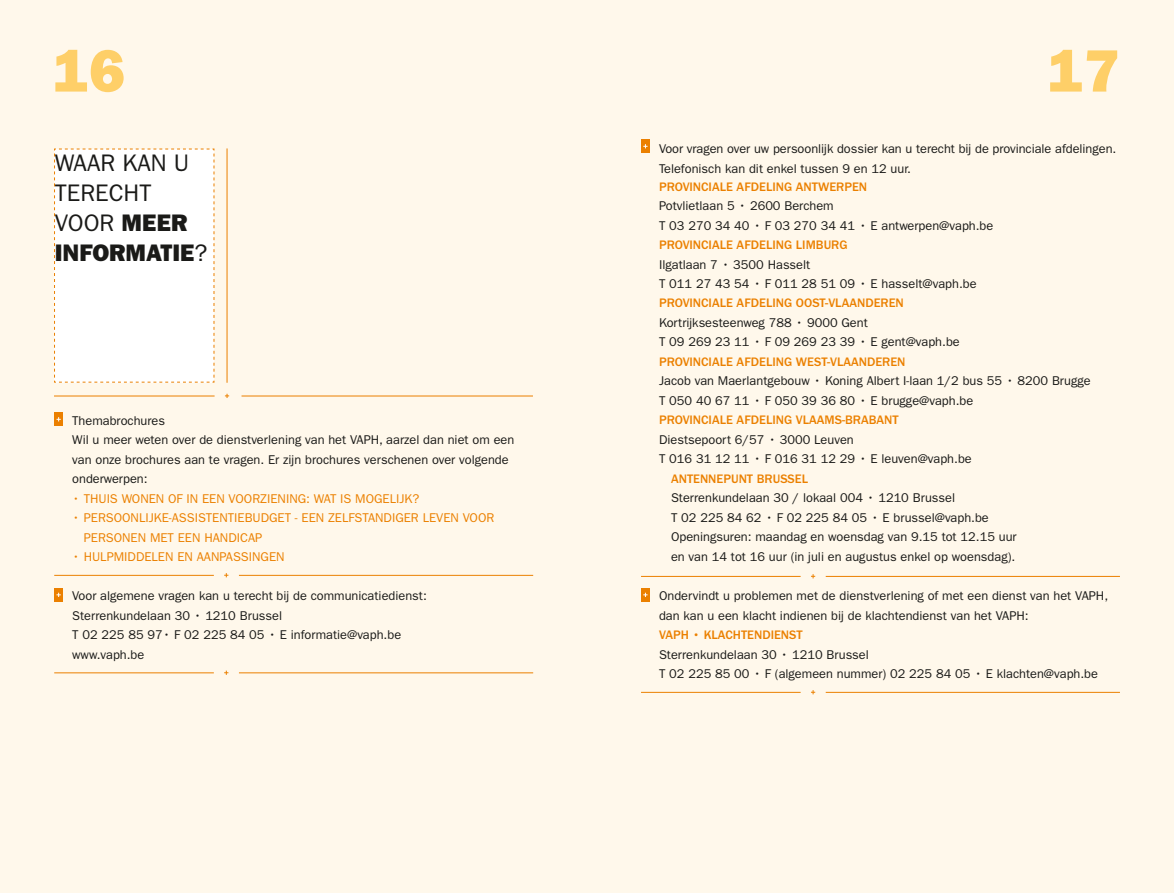
<style>
.page{position:relative;width:1174px;height:893px;background:#fff}
.page>*{position:absolute;margin:0;border:0;box-sizing:border-box;transform-origin:0 0}
.t1{font:60px "ITC Franklin Gothic Std Hvy";color:#fecf68}
.t2{font:24px/30px "ITC Franklin Gothic Std";color:#1a1a18}
.t3{font:24px/30px "ITC Franklin Gothic Std Hvy";color:#1a1a18}
.t4{font:12.75px/19.5px "ITC Franklin Gothic Std";color:#1a1a18}
.t5{font:500 12.75px "ITC Franklin Gothic Std";color:#eb8000}
.t6{font:12.75px/19.5px "ITC Franklin Gothic Std";color:#eb8000}
.s1{font-family:"ITC Franklin Gothic Std"}
</style>
<div class="page">
<div style="left:0;top:0;width:600px;height:893px;background:#fff8eb"></div>
<div style="left:574px;top:0;width:600px;height:893px;background:#fff8eb"></div>
<div style="left:54px;top:148px;width:161px;height:235px;background:#fff"></div>
<hr style="left:227px;top:148px;width:1px;height:235px;background:#eb8000">
<hr style="left:54px;top:396px;width:161px;height:1px;background:#eb8000">
<svg style="left:225px;top:394px;width:4px;height:4px"></svg>
<hr style="left:241px;top:396px;width:292px;height:1px;background:#eb8000">
<div style="left:54px;top:413px;width:9px;height:13px;background:#eb8000"></div>
<svg style="left:56px;top:417px;width:5px;height:4px"></svg>
<svg style="left:224px;top:573px;width:4px;height:4px"></svg>
<hr style="left:239px;top:575px;width:294px;height:1px;background:#eb8000">
<hr style="left:54px;top:575px;width:160px;height:1px;background:#eb8000">
<div style="left:54px;top:588px;width:9px;height:14px;background:#eb8000"></div>
<svg style="left:56px;top:593px;width:5px;height:4px"></svg>
<svg style="left:224px;top:671px;width:4px;height:4px"></svg>
<hr style="left:239px;top:672px;width:294px;height:1px;background:#eb8000">
<hr style="left:54px;top:672px;width:160px;height:1px;background:#eb8000">
<div style="left:641px;top:140px;width:9px;height:13px;background:#eb8000"></div>
<svg style="left:643px;top:144px;width:4px;height:4px"></svg>
<svg style="left:811px;top:574px;width:4px;height:4px"></svg>
<hr style="left:825px;top:576px;width:295px;height:1px;background:#eb8000">
<hr style="left:641px;top:576px;width:159px;height:1px;background:#eb8000">
<div style="left:641px;top:588px;width:9px;height:14px;background:#eb8000"></div>
<svg style="left:643px;top:593px;width:4px;height:4px"></svg>
<svg style="left:811px;top:690px;width:4px;height:4px"></svg>
<hr style="left:825px;top:692px;width:295px;height:1px;background:#eb8000">
<hr style="left:641px;top:692px;width:159px;height:1px;background:#eb8000">
<h1 class="t1" style="left:53px;top:36px;width:74px">16</h1>
<h1 class="t1" style="left:1048px;top:36px;width:73px">17</h1>
<h2 class="t2" style="left:55px;top:148px;width:136px;text-indent:68px">kan u terecht<br>voor</h2>
<h2 class="t2" style="left:55px;top:148px;width:16px">Waar</h2>
<h2 class="t3" style="left:55px;top:207px;width:154px;text-indent:67px">MEER<br>INFORMATIE<span class="s1">?</span></h2>
<p class="t4" style="left:72px;top:411px;width:94px">Themabrochures</p>
<p class="t4" style="left:54px;top:430px;width:461px">Wil u meer weten over de dienstverlening van het VAPH , aarzel dan niet om een</p>
<p class="t4" style="left:72px;top:450px;width:438px">van onze brochures aan te vragen. Er zijn brochures verschenen over volgende</p>
<p class="t4" style="left:72px;top:469px;width:77px">onderwerpen:</p>
<p class="t6" style="left:72px;top:488px;width:348px">• Thuis wonen of in een voorziening: wat is mogelijk?</p>
<p class="t6" style="left:84px;top:508px;width:412px;text-indent:-11px">• persoonlijke-assistentiebudget - Een zelfstandiger leven voor person</p>
<p class="t6" style="left:131px;top:527px;width:91px">en m et een handicap</p>
<p class="t6" style="left:72px;top:547px;width:214px">• H ulpmiddelen en aanpassingen</p>
<p class="t4" style="left:72px;top:586px;width:356px">Voor algemene vragen kan u terecht bij de communicatiedienst:<br>Sterrenkundelaan 30 • 1210 Brussel<br>T 02 225 85 97• F 02 225 84 05 • E informatie@vaph.be www.vaph.be</p>
<p class="t4" style="left:641px;top:139px;width:477px;text-indent:18px">Voor vragen over uw persoonlijk dossier kan u terecht bij de provinciale afdelingen.<br>Telefonisch kan dit enkel tussen 9 en 12 uur.</p>
<p class="t5" style="left:659px;top:179px;width:210px">PROVINCIALE AFDELING ANTWERPEN</p>
<p class="t4" style="left:659px;top:196px;width:336px">Potvlietlaan 5 • 2600 Berchem<br>T 03 270 34 40 • F 03 270 34 41 • E antwerpen@vaph.be</p>
<p class="t5" style="left:659px;top:238px;width:190px">PROVINCIALE AFDELING LIMBU RG</p>
<p class="t4" style="left:659px;top:254px;width:319px">I lgatlaan 7 • 3500 Hasselt<br>T 011 27 43 54 • F 011 28 51 09 • E hasselt@vaph.be</p>
<p class="t5" style="left:659px;top:296px;width:246px">PROVINCIALE AFDELING OOST-VLAANDEREN</p>
<p class="t4" style="left:659px;top:313px;width:302px">Kortrijksesteenweg 788 • 9000 Gent<br>T 09 269 23 11 • F 09 269 23 39 • E gent@vaph.be</p>
<p class="t5" style="left:659px;top:355px;width:248px">PROVINCIALE AFDELING WEST-VLAANDEREN</p>
<p class="t4" style="left:659px;top:371px;width:433px">Jacob van Maerlantgebouw • Koning Albert I-laan 1/2 bus 55 • 8200 Brugge<br>T 050 40 67 11 • F 050 39 36 80 • E brugge@vaph.be</p>
<p class="t5" style="left:659px;top:413px;width:241px">PROVINCIALE AFDELING VLAAMS-BRABANT</p>
<p class="t4" style="left:659px;top:430px;width:314px">Diestsepoort 6/57 • 3000 Leuven<br>T 016 31 12 11 • F 016 31 12 29 • E leuven@vaph.be</p>
<p class="t5" style="left:671px;top:472px;width:139px">ANTENNEPU NT BRUSSEL</p>
<p class="t4" style="left:671px;top:488px;width:347px">Sterrenkundelaan 30 / lokaal 004 • 1210 Brussel<br>T 02 225 84 62 • F 02 225 84 05 • E brussel@vaph.be Openingsuren: maandag en woensdag van 9.15 tot 12.15 uur en van 14 tot 16 uur (in juli en augustus enkel op woensdag).</p>
<p class="t4" style="left:659px;top:586px;width:450px">Ondervindt u problemen met de dienstverlening of met een dienst van het VAPH , dan kan u een klacht indienen bij de klachtendienst van het VAPH :</p>
<p class="t5" style="left:659px;top:628px;width:145px">VAPH • KLACHTENDIENST</p>
<p class="t4" style="left:659px;top:644px;width:440px">Sterrenkundelaan 30 • 1210 Brussel<br>T 02 225 85 00 • F (algemeen nummer) 02 225 84 05 • E klachten@vaph.be</p>
</div>
